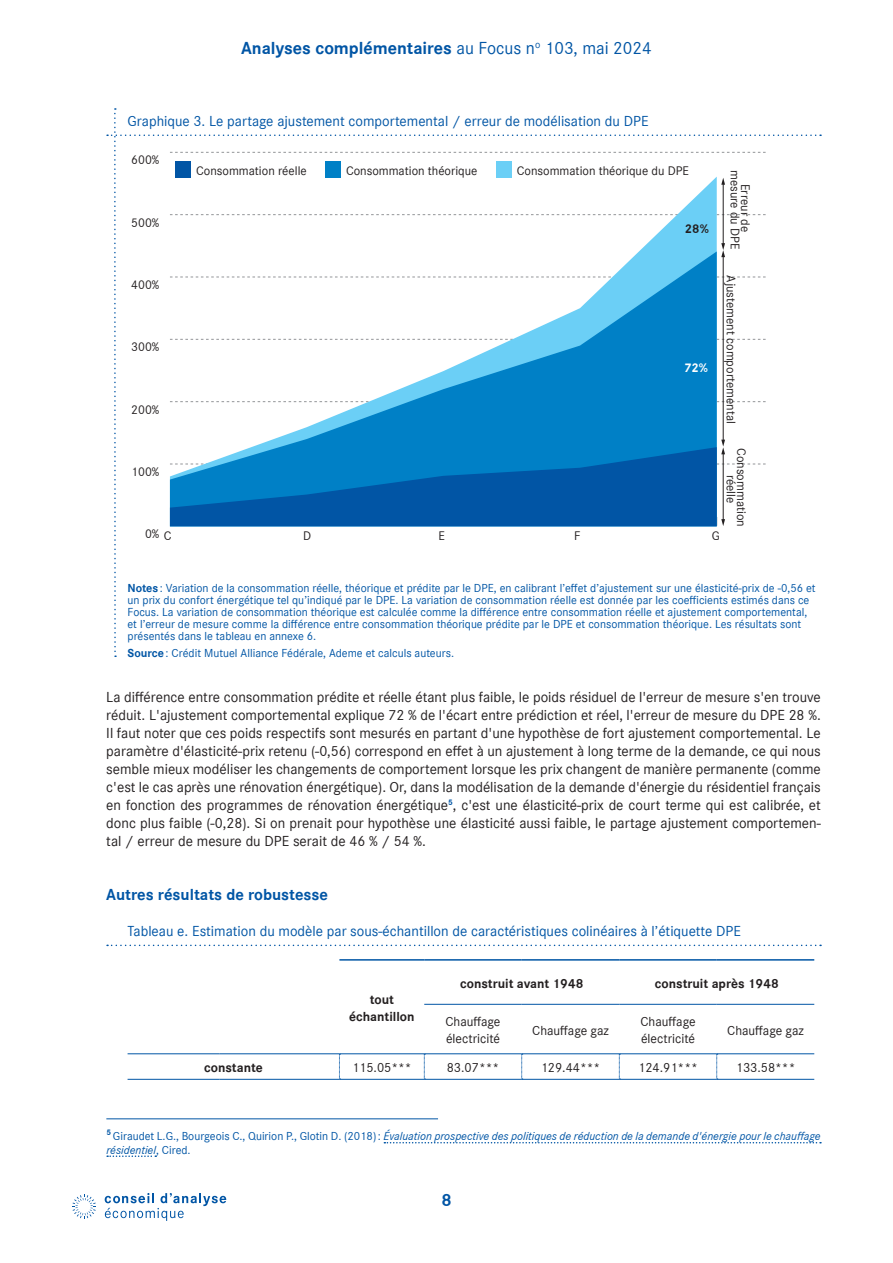
<style>
.page{position:relative;width:893px;height:1263px;background:#fff}
.page>*{position:absolute;margin:0;border:0;box-sizing:border-box;transform-origin:0 0}
.t1{font:700 18px "Corporate S";color:#0155a5}
.t2{font:700 16.5px "Corporate S";color:#0155a5}
.t3{font:15px/18px "Corporate S";color:#231f20;text-align:justify}
.t4{font:15px "Corporate S";color:#0155a5}
.t5{font:13.5px/16.5px "Corporate S";color:#231f20}
.t6{font:700 13.5px/16.5px "Corporate S";color:#231f20;text-align:center}
.t7{font:12.9px/10.4px "Corporate S";color:#231f20;text-align:center}
.t8{font:700 12.9px "Corporate S";color:#231f20}
.t9{font:700 12.9px "Corporate S";color:#fff}
.t10{font:12px/12px "Corporate S";color:#0155a5}
.t11{font:italic 12px/13.5px "Corporate S";color:#0155a5}
.t12{font:700 8.25px "Corporate S";color:#0155a5}
.s1{font-weight:400}
.s2{font-weight:700}
.s3{font-style:normal}
</style>
<div class="page">
<svg style="left:105px;top:1193px;width:121px;height:28px"></svg>
<svg style="left:72px;top:1195px;width:24px;height:23px"></svg>
<hr style="left:106px;top:1118px;width:332px;height:1px;background:#0155a5">
<svg style="left:384px;top:1142px;width:437px;height:1px"></svg>
<svg style="left:107px;top:1155px;width:49px;height:2px"></svg>
<svg style="left:107px;top:945px;width:714px;height:1px"></svg>
<hr style="left:339px;top:959px;width:85px;height:2px;background:#0155a5">
<hr style="left:424px;top:959px;width:98px;height:2px;background:#0155a5">
<hr style="left:522px;top:959px;width:97px;height:2px;background:#0155a5">
<hr style="left:619px;top:959px;width:98px;height:2px;background:#0155a5">
<hr style="left:717px;top:959px;width:97px;height:2px;background:#0155a5">
<hr style="left:424px;top:1004px;width:98px;height:1px;background:#0155a5">
<hr style="left:522px;top:1004px;width:97px;height:1px;background:#0155a5">
<hr style="left:619px;top:1004px;width:98px;height:1px;background:#0155a5">
<hr style="left:717px;top:1004px;width:97px;height:1px;background:#0155a5">
<hr style="left:128px;top:1053px;width:92px;height:1px;background:#0155a5">
<hr style="left:220px;top:1053px;width:119px;height:1px;background:#0155a5">
<hr style="left:339px;top:1053px;width:85px;height:1px;background:#0155a5">
<hr style="left:424px;top:1053px;width:98px;height:1px;background:#0155a5">
<hr style="left:522px;top:1053px;width:97px;height:1px;background:#0155a5">
<hr style="left:619px;top:1053px;width:98px;height:1px;background:#0155a5">
<hr style="left:717px;top:1053px;width:97px;height:1px;background:#0155a5">
<svg style="left:339px;top:1054px;width:1px;height:25px"></svg>
<svg style="left:424px;top:1054px;width:1px;height:25px"></svg>
<svg style="left:521px;top:1054px;width:2px;height:25px"></svg>
<svg style="left:619px;top:1054px;width:1px;height:25px"></svg>
<svg style="left:716px;top:1054px;width:2px;height:25px"></svg>
<hr style="left:128px;top:1079px;width:92px;height:1px;background:#0155a5">
<hr style="left:220px;top:1079px;width:119px;height:1px;background:#0155a5">
<hr style="left:339px;top:1079px;width:85px;height:1px;background:#0155a5">
<hr style="left:424px;top:1079px;width:98px;height:1px;background:#0155a5">
<hr style="left:522px;top:1079px;width:97px;height:1px;background:#0155a5">
<hr style="left:619px;top:1079px;width:98px;height:1px;background:#0155a5">
<hr style="left:717px;top:1079px;width:97px;height:1px;background:#0155a5">
<svg style="left:107px;top:108px;width:714px;height:549px"></svg>
<p class="t1" style="left:241px;top:36px;width:412px">Analyses complémentaires <span class="s1">au Focus n</span><sup>o</sup> <span class="s1">103, mai 2024</span></p>
<p class="t4" style="left:128px;top:111px;width:522px">Graphique 3. Le partage ajustement comportemental / erreur de modélisation du DPE</p>
<p class="t7" style="left:131px;top:154px;width:30px">600%</p>
<p class="t7" style="left:131px;top:217px;width:30px">500%</p>
<p class="t7" style="left:131px;top:279px;width:30px">400%</p>
<p class="t7" style="left:131px;top:341px;width:30px">300%</p>
<p class="t7" style="left:131px;top:404px;width:30px">200%</p>
<p class="t7" style="left:131px;top:466px;width:30px">100%</p>
<p class="t7" style="left:145px;top:528px;width:16px">0%</p>
<p class="t7" style="left:164px;top:530px;width:9px">C</p>
<p class="t7" style="left:196px;top:165px;width:112px">Consommation réelle</p>
<p class="t7" style="left:346px;top:165px;width:133px">Consommation théorique</p>
<p class="t7" style="left:517px;top:165px;width:174px">Consommation théorique du DPE</p>
<p class="t7" style="left:751px;top:170px;width:81px;rotate:90deg">Erreur de mesure du DPE</p>
<p class="t8" style="left:685px;top:219px;width:25px">28%</p>
<p class="t9" style="left:684px;top:359px;width:25px">72%</p>
<p class="t7" style="left:737px;top:275px;width:150px;rotate:90deg">Ajustement comportemental</p>
<p class="t7" style="left:747px;top:448px;width:80px;rotate:90deg">Consommation réelle</p>
<p class="t7" style="left:303px;top:530px;width:10px">D</p>
<p class="t7" style="left:439px;top:530px;width:8px">E</p>
<p class="t7" style="left:574px;top:530px;width:8px">F</p>
<p class="t7" style="left:712px;top:530px;width:10px">G</p>
<p class="t10" style="left:128px;top:582px;width:690px"><span class="s2">Notes</span> : Variation de la consommation réelle, théorique et prédite par le DPE, en calibrant l’effet d’ajustement sur une élasticité-prix de -0,56 et un prix du confort énergétique tel qu’indiqué par le DPE. La variation de consommation réelle est donnée par les coefficients estimés dans ce Focus. La variation de consommation théorique est calculée comme la différence entre consommation réelle et ajustement comportemental, et l’erreur de mesure comme la différence entre consommation théorique prédite par le DPE et consommation théorique. Les résultats sont présentés dans le tableau en annexe 6.</p>
<p class="t10" style="left:128px;top:646px;width:328px"><span class="s2">Source</span>: Crédit Mutuel Alliance Fédérale, Ademe et calculs auteurs.</p>
<p class="t3" style="left:106px;top:687px;width:716px">La différence entre consommation prédite et réelle étant plus faible, le poids résiduel de l'erreur de mesure s'en trouve réduit. L'ajustement comportemental explique 72 % de l'écart entre prédiction et réel, l'erreur de mesure du DPE 28 %.<br>Il faut noter que ces poids respectifs sont mesurés en partant d'une hypothèse de fort ajustement comportemental. Le paramètre d'élasticité-prix retenu (-0,56) correspond en effet à un ajustement à long terme de la demande, ce qui nous semble mieux modéliser les changements de comportement lorsque les prix changent de manière permanente (comme c'est le cas après une rénovation énergétique). Or, dans la modélisation de la demande d'énergie du résidentiel français en fonction des programmes de rénovation énergétique<sup>5</sup>, c'est une élasticité-prix de court terme qui est calibrée, et donc plus faible (-0,28). Si on prenait pour hypothèse une élasticité aussi faible, le partage ajustement comportemen&shy;tal / erreur de mesure du DPE serait de 46 % / 54 %.</p>
<p class="t2" style="left:106px;top:883px;width:223px">Autres résultats de robustesse</p>
<p class="t4" style="left:128px;top:921px;width:615px">Tableau e. Estimation du modèle par sous-échantillon de caractéristiques colinéaires à l’étiquette DPE</p>
<p class="t6" style="left:349px;top:991px;width:67px">tout échantillon</p>
<p class="t6" style="left:460px;top:974px;width:125px">construit avant 1948</p>
<p class="t6" style="left:655px;top:974px;width:125px">construit après 1948</p>
<p class="t5" style="left:445px;top:1013px;width:57px">Chauffage électricité</p>
<p class="t5" style="left:532px;top:1021px;width:78px">Chauffage gaz</p>
<p class="t5" style="left:640px;top:1013px;width:57px">Chauffage électricité</p>
<p class="t5" style="left:727px;top:1021px;width:78px">Chauffage gaz</p>
<p class="t6" style="left:204px;top:1059px;width:60px">constante</p>
<p class="t5" style="left:352px;top:1059px;width:61px">115.05***</p>
<p class="t5" style="left:447px;top:1059px;width:54px">83.07***</p>
<p class="t5" style="left:541px;top:1059px;width:61px">129.44***</p>
<p class="t5" style="left:638px;top:1059px;width:61px">124.91***</p>
<p class="t5" style="left:736px;top:1059px;width:61px">133.58***</p>
<p class="t12" style="left:106px;top:1126px;width:6px">5</p>
<p class="t11" style="left:106px;top:1129px;width:716px;text-indent:7px"><span class="s3">Giraudet L.G., Bourgeois C., Quirion P., Glotin D. (2018):</span> Évaluation prospective des politiques de réduction de la demande d'énergie pour le chauffage résidentiel<span class="s3">, Cired.</span></p>
<p class="t1" style="left:441px;top:1188px;width:12px">8</p>
</div>
